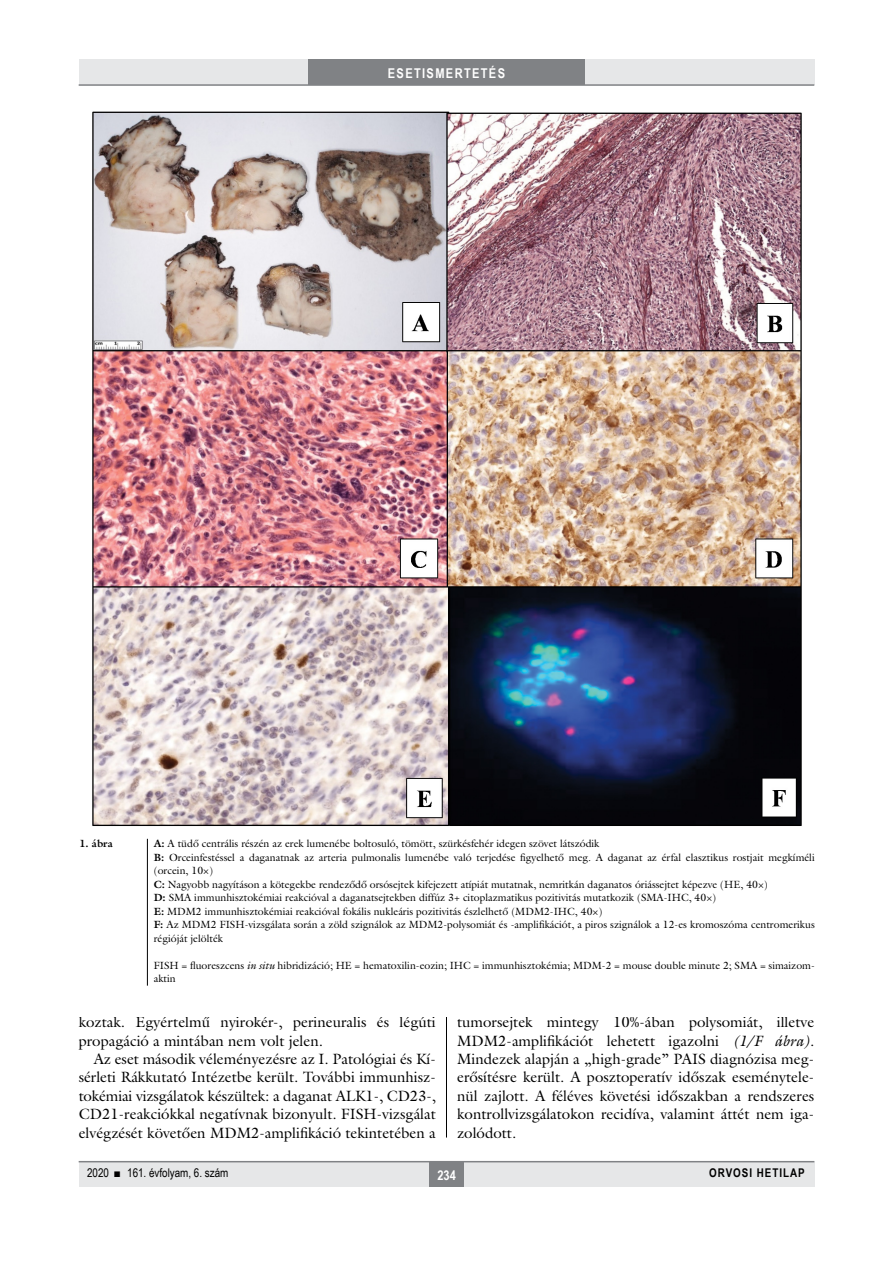
<style>
.page{position:relative;width:893px;height:1263px;background:#fff}
.page>*{position:absolute;margin:0;border:0;box-sizing:border-box;transform-origin:0 0}
.Body_Text{font:15px/18.5px "Galliard Reg";color:#000;text-align:justify}
.t1{font:700 13.5px "Arial Narrow";letter-spacing:.1em;color:#fff}
.t2{font:12px "Arial Narrow";color:#000}
.t3{font:700 12px "Arial Narrow";letter-spacing:.08em;color:#000}
.kepalairas2{font:10.5px/13.5px "Galliard Reg";color:#000}
.kepalairas1{font:700 10.5px "Galliard Reg";color:#000}
.s1{font-weight:700}
.s2{font-style:italic}
</style>
<div class="page">
<div style="left:79px;top:1161px;width:735px;height:25px;background:#e6e7e8"></div>
<hr style="left:79px;top:1161px;width:735px;height:1px;background:#808285">
<div style="left:430px;top:1161px;width:34px;height:25px;background:#808285"></div>
<div style="left:79px;top:60px;width:735px;height:25px;background:#e6e7e8"></div>
<div style="left:308px;top:60px;width:277px;height:25px;background:#808285"></div>
<hr style="left:79px;top:84px;width:735px;height:2px;background:#808285">
<hr style="left:446px;top:111px;width:1px;height:1026px;background:#000">
<img style="left:92px;top:111px;width:710px;height:715px">
<hr style="left:147px;top:839px;width:1px;height:147px;background:#000">
<p class="t1" style="left:388px;top:63px;width:119px">ESETISMERTETÉS</p>
<p class="kepalairas1" style="left:79px;top:837px;width:35px">1. ábra</p>
<p class="kepalairas2" style="left:154px;top:837px;width:447px"><span class="s1">A:</span> A tüdő centrális részén az erek lumenébe boltosuló, tömött, szürkésfehér idegen szövet látszódik</p>
<p class="kepalairas2" style="left:154px;top:850px;width:662px"><span class="s1">B:</span> Orceinfestéssel a daganatnak az arteria pulmonalis lumenébe való terjedése figyelhető meg. A daganat az érfal elasztikus rostjait megkíméli (orcein, 10×)</p>
<p class="kepalairas2" style="left:154px;top:877px;width:616px"><span class="s1">C:</span> Nagyobb nagyításon a kötegekbe rendeződő orsósejtek kifejezett atípiát mutatnak, nemritkán daganatos óriássejtet képezve (HE, 40×)</p>
<p class="kepalairas2" style="left:154px;top:891px;width:564px"><span class="s1">D:</span> SMA immunhisztokémiai reakcióval a daganatsejtekben diffúz 3+ citoplazmatikus pozitivitás mutatkozik (SMA-IHC, 40×)</p>
<p class="kepalairas2" style="left:154px;top:904px;width:450px"><span class="s1">E:</span> MDM2 immunhisztokémiai reakcióval fokális nukleáris pozitivitás észlelhető (MDM2-IHC, 40×)</p>
<p class="kepalairas2" style="left:154px;top:918px;width:662px"><span class="s1">F:</span> Az MDM2 FISH-vizsgálata során a zöld szignálok az MDM2-polysomiát és -amplifikációt, a piros szignálok a 12-es kromoszóma centromerikus régióját jelölték</p>
<p class="kepalairas2" style="left:154px;top:958px;width:661px">FISH = fluoreszcens <span class="s2">in situ</span> hibridizáció; HE = hematoxilin-eozin; IHC = immunhisztokémia; MDM-2 = mouse double minute 2; SMA = simaizom&shy;aktin</p>
<p class="Body_Text" style="left:79px;top:1012px;width:359px">koztak. Egyértelmű nyirokér-, perineuralis és légúti propagáció a mintában nem volt jelen.</p>
<p class="Body_Text" style="left:79px;top:1049px;width:359px;text-indent:15px">Az eset második véleményezésre az I. Patológiai és Kí&shy;sérleti Rákkutató Intézetbe került. További immunhisz&shy;tokémiai vizsgálatok készültek: a daganat ALK1-, CD23-, CD21-reakciókkal negatívnak bizonyult. FISH-vizsgálat elvégzését követően MDM2-amplifikáció tekintetében a</p>
<p class="Body_Text" style="left:457px;top:1012px;width:359px">tumorsejtek mintegy 10%-ában polysomiát, illetve MDM2-amplifikációt lehetett igazolni <span class="s2">(1/F ábra)</span>.<br>Mindezek alapján a „high-grade” PAIS diagnózisa meg&shy;erősítésre került. A posztoperatív időszak eseménytele&shy;nül zajlott. A féléves követési időszakban a rendszeres kontrollvizsgálatokon recidíva, valamint áttét nem iga&shy;zolódott.</p>
<p class="t2" style="left:87px;top:1164px;width:143px">2020 ■ 161. évfolyam, 6. szám</p>
<p class="t1" style="left:437px;top:1165px;width:20px">234</p>
<p class="t3" style="left:709px;top:1164px;width:97px">ORVOSI HETILAP</p>
</div>
